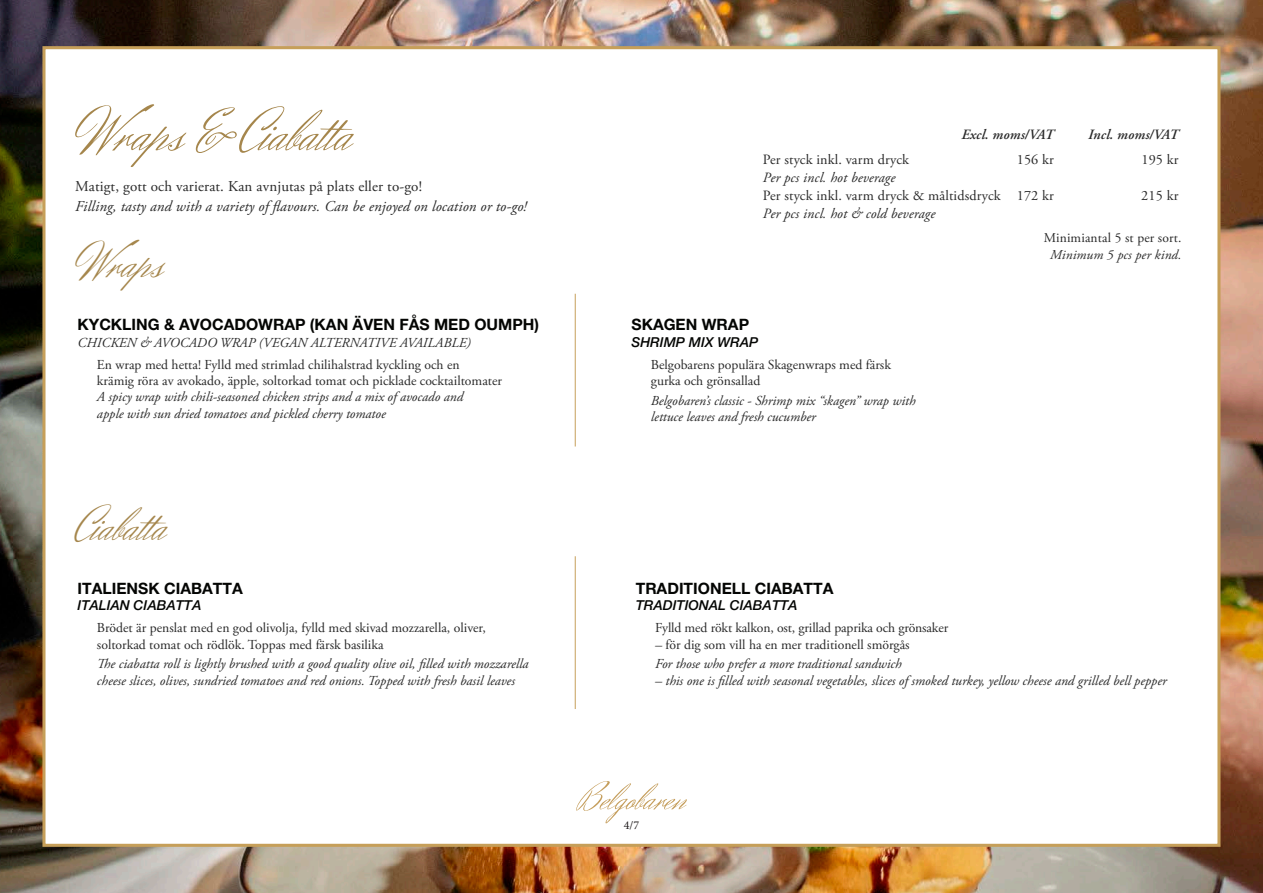
<style>
.page{position:relative;width:1263px;height:893px;background:#fff}
.page>*{position:absolute;margin:0;border:0;box-sizing:border-box;transform-origin:0 0}
.t1{font:60px "Herr Von Muellerhoff";color:#a5864c}
.t2{font:48.6px "Herr Von Muellerhoff";color:#a5864c}
.t3{font:700 15.75px "Helvetica Neue LT Pro";color:#040503}
.t4{font:italic 15px "Adobe Garamond Pro";letter-spacing:.01em;color:#292929}
.t5{font:15px "Adobe Garamond Pro";letter-spacing:.01em;color:#292929}
.t6{font:14.25px "Adobe Garamond Pro";letter-spacing:.01em;color:#292929}
.t7{font:italic 14.25px "Adobe Garamond Pro";letter-spacing:.01em;color:#292929}
.t8{font:italic 600 14.25px "Adobe Garamond Pro";letter-spacing:.01em;color:#292929}
.t9{font:italic 13.65px/16.5px "Adobe Garamond Pro";color:#292929}
.t10{font:13.65px/16.5px "Adobe Garamond Pro";color:#292929}
.t11{font:italic 500 13.65px "Helvetica Neue LT Pro";color:#040503}
.t12{font:13.5px "Adobe Garamond Pro";letter-spacing:.01em;color:#292929}
.t13{font:italic 13.5px "Adobe Garamond Pro";letter-spacing:.01em;color:#292929}
.t14{font:12px "Minion Pro";color:#231f20}
.s1{font-style:italic}
</style>
<div class="page">
<img style="left:0;top:46px;width:42px;height:800px">
<img style="left:0;top:846px;width:1220px;height:47px">
<img style="left:1220px;top:46px;width:43px;height:847px">
<img style="left:0;top:0;width:1263px;height:46px">
<div style="left:42px;top:46px;width:1178px;height:801px;background:#fff;border:3px solid #c69f59"></div>
<svg style="left:576px;top:781px;width:111px;height:42px"></svg>
<hr style="left:575px;top:294px;width:1px;height:152px;background:#c69f5b">
<hr style="left:575px;top:556px;width:1px;height:153px;background:#c69f5b">
<p class="t1" style="left:75px;top:95px;width:278px">Wraps &amp; Ciabatta</p>
<p class="t5" style="left:75px;top:178px;width:348px">Matigt, gott och varierat. Kan avnjutas på plats eller to-go!</p>
<p class="t4" style="left:75px;top:197px;width:453px">Filling, tasty and with a variety of flavours. Can be enjoyed on location or to-go!</p>
<p class="t2" style="left:76px;top:232px;width:89px">Wraps</p>
<p class="t3" style="left:78px;top:315px;width:463px">KYCKLING &amp; AVOCADOWRAP (KAN ÄVEN FÅS MED OUMPH)</p>
<p class="t9" style="left:78px;top:334px;width:395px">CHICKEN &amp; AVOCADO WRAP (VEGAN ALTERNATIVE AVAILABLE)</p>
<p class="t10" style="left:97px;top:356px;width:407px">En wrap med hetta! Fylld med strimlad chilihalstrad kyckling och en<br>krämig röra av avokado, äpple, soltorkad tomat och picklade cocktailtomater<br><span class="s1">A spicy wrap with chili-seasoned chicken strips and a mix of avocado and</span></p>
<p class="t9" style="left:97px;top:406px;width:290px">apple with sun dried tomatoes and pickled cherry tomatoe</p>
<p class="t2" style="left:76px;top:495px;width:92px">Ciabatta</p>
<p class="t3" style="left:78px;top:579px;width:167px">ITALIENSK CIABATTA</p>
<p class="t11" style="left:78px;top:598px;width:125px">ITALIAN CIABATTA</p>
<p class="t10" style="left:97px;top:620px;width:390px">Brödet är penslat med en god olivolja, fylld med skivad mozzarella, oliver, soltorkad tomat och rödlök. Toppas med färsk basilika</p>
<p class="t9" style="left:97px;top:656px;width:433px">The ciabatta roll is lightly brushed with a good quality olive oil, filled with mozzarella cheese slices, olives, sundried tomatoes and red onions. Topped with fresh basil leaves</p>
<p class="t8" style="left:961px;top:126px;width:94px">Excl. moms/VAT</p>
<p class="t8" style="left:1088px;top:126px;width:92px">Incl. moms/VAT</p>
<p class="t6" style="left:763px;top:151px;width:147px">Per styck inkl. varm dryck</p>
<p class="t6" style="left:1017px;top:151px;width:39px">156 kr</p>
<p class="t6" style="left:1141px;top:151px;width:39px">195 kr</p>
<p class="t7" style="left:763px;top:169px;width:134px">Per pcs incl. hot beverage</p>
<p class="t6" style="left:763px;top:187px;width:292px">Per styck inkl. varm dryck &amp; måltidsdryck 172 kr</p>
<p class="t6" style="left:1141px;top:187px;width:39px">215 kr</p>
<p class="t7" style="left:763px;top:205px;width:174px">Per pcs incl. hot &amp; cold beverage</p>
<p class="t12" style="left:1044px;top:230px;width:139px">Minimiantal 5 st per sort.</p>
<p class="t13" style="left:1050px;top:246px;width:133px">Minimum 5 pcs per kind.</p>
<p class="t3" style="left:631px;top:315px;width:119px">SKAGEN WRAP</p>
<p class="t11" style="left:631px;top:334px;width:128px">SHRIMP MIX WRAP</p>
<p class="t10" style="left:651px;top:356px;width:242px">Belgobarens populära Skagenwraps med färsk gurka och grönsallad</p>
<p class="t9" style="left:651px;top:392px;width:266px">Belgobaren’s classic - Shrimp mix “skagen” wrap with lettuce leaves and fresh cucumber</p>
<p class="t3" style="left:636px;top:579px;width:199px">TRADITIONELL CIABATTA</p>
<p class="t11" style="left:636px;top:598px;width:163px">TRADITIONAL CIABATTA</p>
<p class="t10" style="left:655px;top:620px;width:295px">Fylld med rökt kalkon, ost, grillad paprika och grönsaker</p>
<p class="t10" style="left:655px;top:637px;width:256px"><span class="s1">–</span> för dig som vill ha en mer traditionell smörgås</p>
<p class="t9" style="left:655px;top:656px;width:248px">For those who prefer a more traditional sandwich</p>
<p class="t9" style="left:655px;top:673px;width:513px">– this one is filled with seasonal vegetables, slices of smoked turkey, yellow cheese and grilled bell pepper</p>
<p class="t14" style="left:624px;top:817px;width:17px">4/7</p>
</div>
